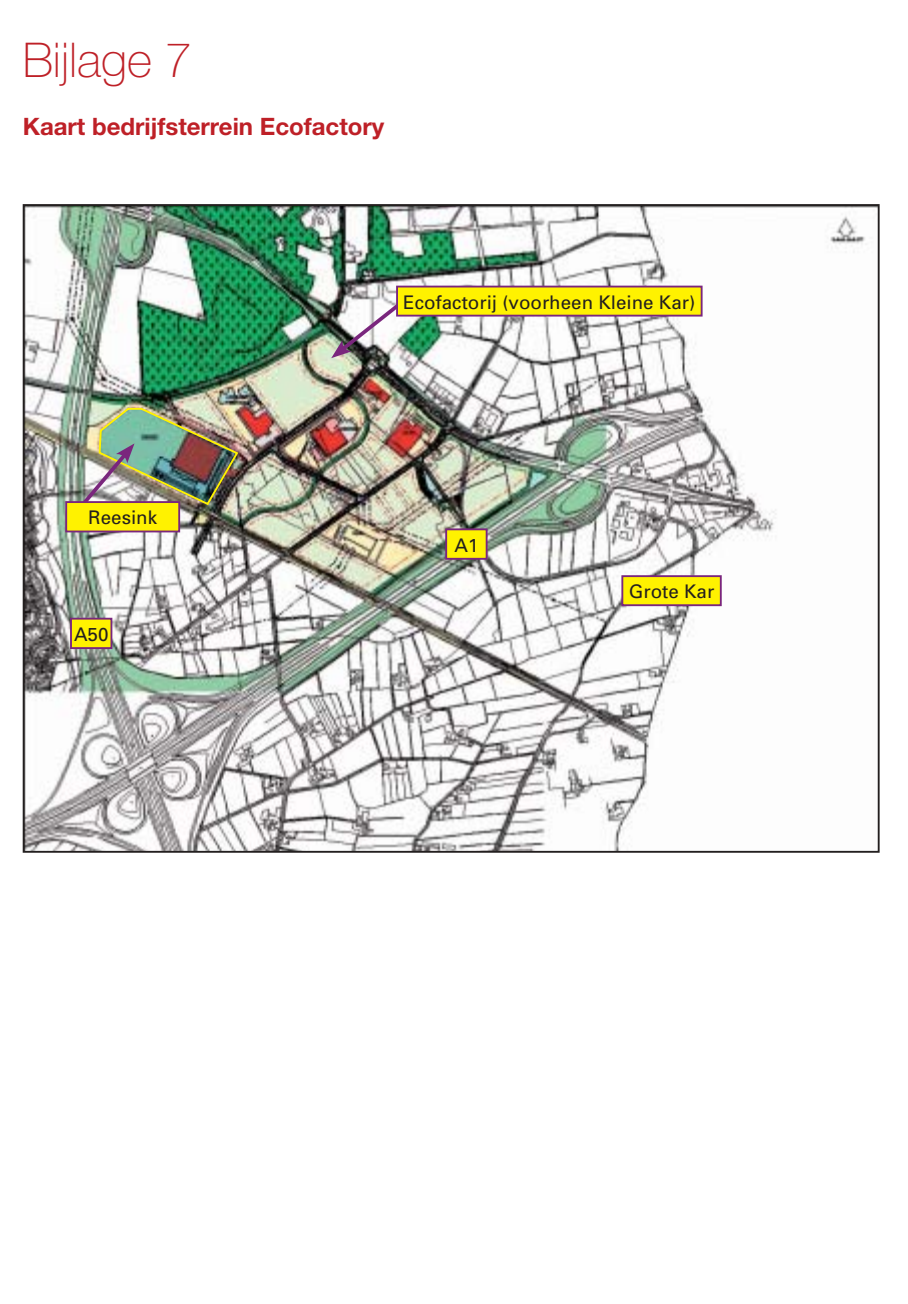
<style>
.page{position:relative;width:908px;height:1304px;background:#fff}
.page>*{position:absolute;margin:0;border:0;box-sizing:border-box;transform-origin:0 0}
.t1{font:100 48px "Helvetica Neue";color:#be2027}
.t2{font:700 24px "Helvetica Neue";color:#be2027}
.t3{font:18.8px "Univers";color:#231f1f}
</style>
<div class="page">
<img style="left:23px;top:204px;width:856px;height:649px">
<svg style="left:70px;top:618px;width:42px;height:31px"></svg>
<svg style="left:445px;top:528px;width:42px;height:32px"></svg>
<svg style="left:621px;top:575px;width:100px;height:31px;background:#ebd414"></svg>
<svg style="left:331px;top:286px;width:371px;height:72px"></svg>
<img style="left:65px;top:408px;width:173px;height:124px">
<h1 class="t1" style="left:23px;top:43px;width:171px">Bijlage 7</h1>
<p class="t2" style="left:23px;top:118px;width:363px">Kaart bedrijfsterrein Ecofactory</p>
<p class="t3" style="left:403px;top:295px;width:293px">Ecofactorij (voorheen Kleine Kar)</p>
<p class="t3" style="left:88px;top:511px;width:70px">Reesink</p>
<p class="t3" style="left:74px;top:627px;width:36px">A50</p>
<p class="t3" style="left:454px;top:538px;width:25px">A1</p>
<p class="t3" style="left:628px;top:585px;width:87px">Grote Kar</p>
</div>
